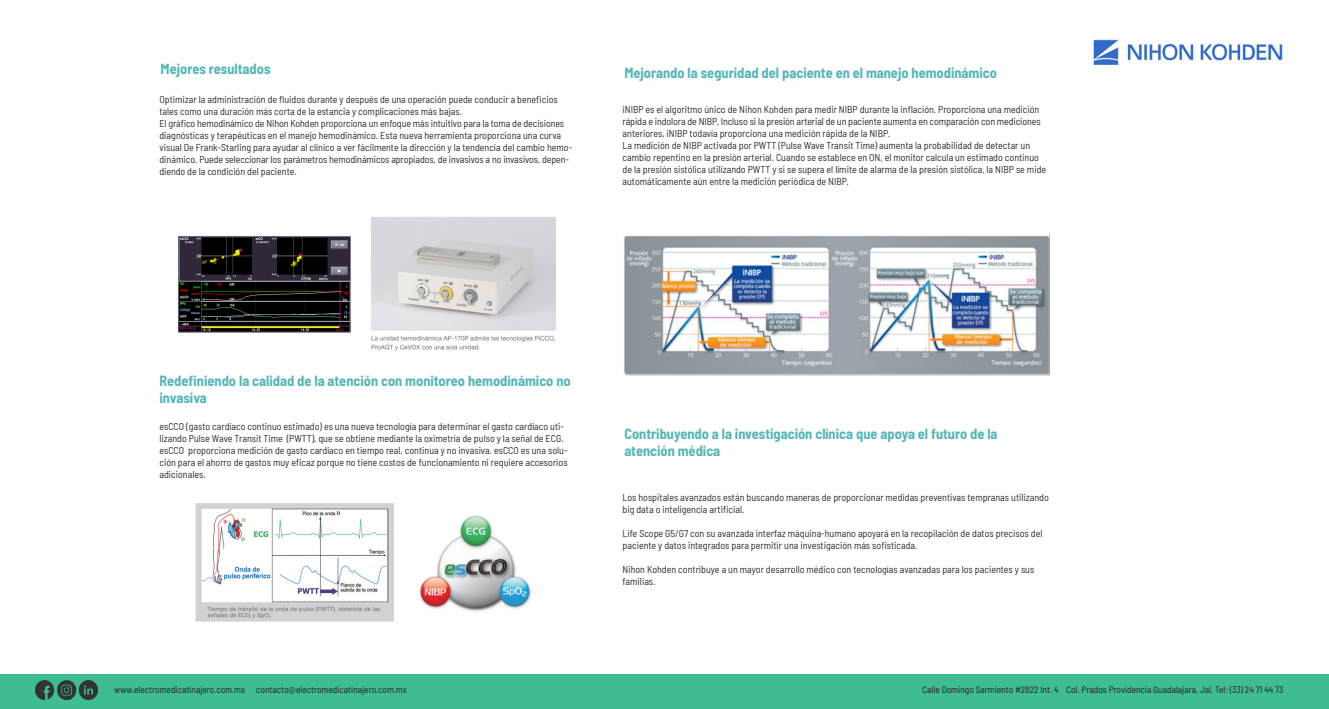
<style>
.page{position:relative;width:1329px;height:709px;background:#fff}
.page>*{position:absolute;margin:0;border:0;box-sizing:border-box;transform-origin:0 0}
.t1{font:700 semi-condensed 14.38px/17.2px "Barlow";color:#57b7b6}
.t2{font:semi-condensed 10px/12px "Barlow";color:#2a2e30}
.t3{font:semi-condensed 9.38px "Barlow";color:#231f20}
</style>
<div class="page">
<div style="left:0;top:674px;width:1328px;height:34px;background:#3fbc92"></div>
<img style="left:1093px;top:39px;width:190px;height:26px">
<img style="left:178px;top:235px;width:173px;height:98px">
<img style="left:371px;top:217px;width:184px;height:134px">
<img style="left:195px;top:503px;width:199px;height:119px">
<img style="left:419px;top:515px;width:112px;height:97px">
<img style="left:624px;top:235px;width:425px;height:141px">
<img style="left:35px;top:681px;width:62px;height:18px">
<p class="t1" style="left:161px;top:59px;width:111px">Mejores resultados</p>
<p class="t1" style="left:624px;top:63px;width:374px">Mejorando la seguridad del paciente en el manejo hemodinámico</p>
<p class="t2" style="left:159px;top:92px;width:400px">Optimizar la administración de fluidos durante y después de una operación puede conducir a beneficios tales como una duración más corta de la estancia y complicaciones más bajas.</p>
<p class="t2" style="left:159px;top:116px;width:414px">El gráfico hemodinámico de Nihon Kohden proporciona un enfoque más intuitivo para la toma de decisiones diagnósticas y terapéuticas en el manejo hemodinámico. Esta nueva herramienta proporciona una curva visual De Frank-Starling para ayudar al clínico a ver fácilmente la dirección y la tendencia del cambio hemo&shy;dinámico. Puede seleccionar los parámetros hemodinámicos apropiados, de invasivos a no invasivos, depen&shy;diendo de la condición del paciente.</p>
<p class="t2" style="left:622px;top:102px;width:418px">iNIBP es el algoritmo único de Nihon Kohden para medir NIBP durante la inflación. Proporciona una medición</p>
<p class="t2" style="left:622px;top:114px;width:420px">rápida e indolora de NIBP. Incluso si la presión arterial de un paciente aumenta en comparación con mediciones anteriores, iNIBP todavía proporciona una medición rápida de la NIBP.</p>
<p class="t2" style="left:622px;top:138px;width:425px">La medición de NIBP activada por PWTT (Pulse Wave Transit Time) aumenta la probabilidad de detectar un cambio repentino en la presión arterial. Cuando se establece en ON, el monitor calcula un estimado continuo de la presión sistólica utilizando PWTT y si se supera el límite de alarma de la presión sistólica, la NIBP se mide</p>
<p class="t2" style="left:622px;top:174px;width:228px">automáticamente aún entre la medición periódica de NIBP.</p>
<p class="t1" style="left:159px;top:371px;width:413px">Redefiniendo la calidad de la atención con monitoreo hemodinámico no invasiva</p>
<p class="t2" style="left:159px;top:420px;width:410px">esCCO (gasto cardíaco continuo estimado) es una nueva tecnología para determinar el gasto cardíaco uti&shy;lizando Pulse Wave Transit Time (PWTT), que se obtiene mediante la oximetría de pulso y la señal de ECG. esCCO proporciona medición de gasto cardíaco en tiempo real, continua y no invasiva. esCCO es una solu&shy;ción para el ahorro de gastos muy eficaz porque no tiene costos de funcionamiento ni requiere accesorios adicionales.</p>
<p class="t1" style="left:624px;top:424px;width:375px">Contribuyendo a la investigación clínica que apoya el futuro de la atención médica</p>
<p class="t2" style="left:622px;top:491px;width:428px">Los hospitales avanzados están buscando maneras de proporcionar medidas preventivas tempranas utilizando</p>
<p class="t2" style="left:622px;top:503px;width:123px">big data o inteligencia artificial.</p>
<p class="t2" style="left:622px;top:527px;width:421px">Life Scope G5/G7 con su avanzada interfaz máquina-humano apoyará en la recopilación de datos precisos del</p>
<p class="t2" style="left:622px;top:539px;width:296px">paciente y datos integrados para permitir una investigación más sofisticada.</p>
<p class="t2" style="left:622px;top:563px;width:413px">Nihon Kohden contribuye a un mayor desarrollo médico con tecnologías avanzadas para los pacientes y sus familias.</p>
<p class="t3" style="left:114px;top:683px;width:294px">www.electromedicatinajero.com.mx contacto@electromedicatinajero.com.mx</p>
<p class="t3" style="left:922px;top:683px;width:363px">Calle Domingo Sarmiento #2822 Int. 4 Col. Prados Providencia Guadalajara, Jal. Tel: (33) 24 71 44 73</p>
</div>
